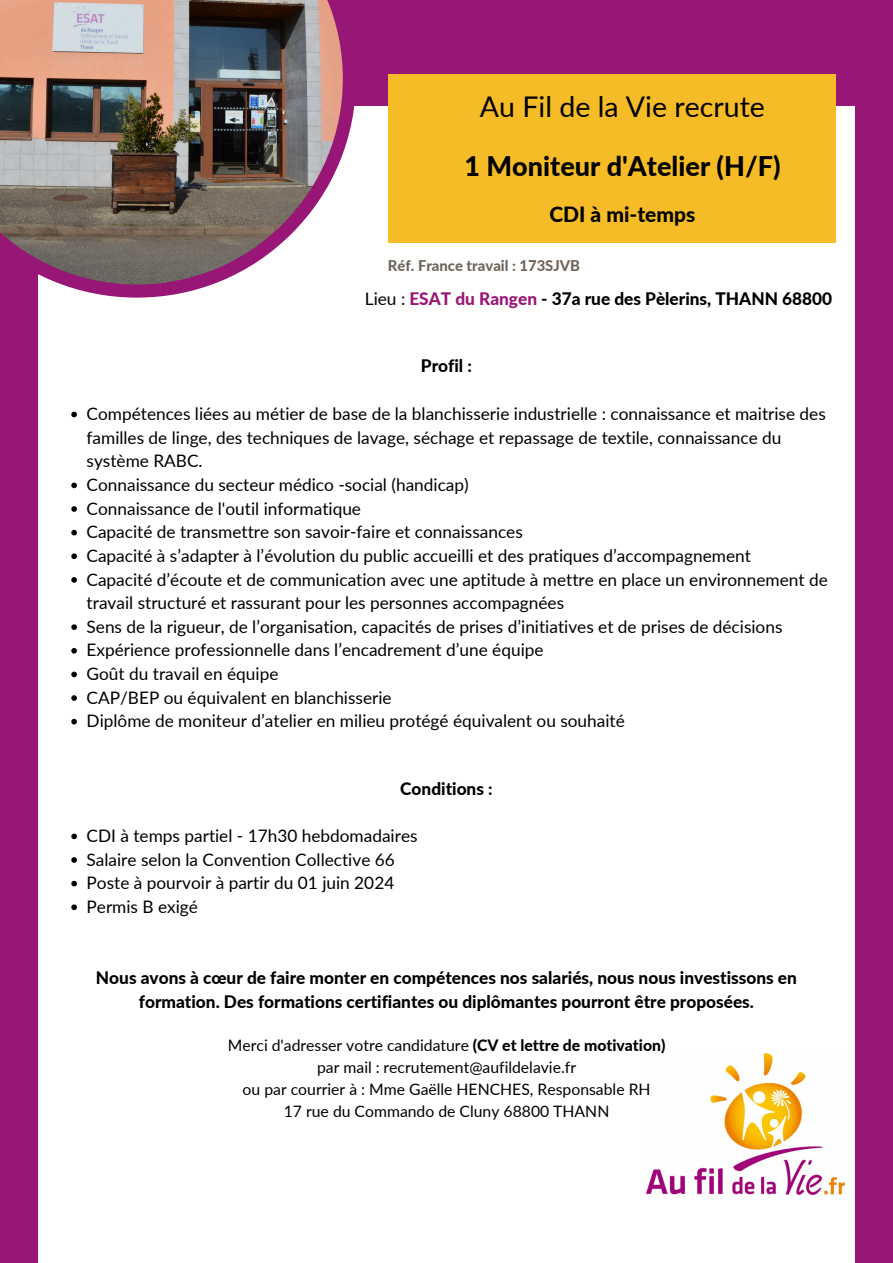
<style>
.page{position:relative;width:893px;height:1263px;background:#981675}
.page>*{position:absolute;margin:0;border:0;box-sizing:border-box;transform-origin:0 0}
.t1{font:28.5px "Lato";color:#000}
.t2{font:800 27px "Lato";color:#000}
.t3{font:800 21px "Lato";color:#000}
.t4{font:17.25px/23.6px "Lato";color:#000}
.t5{font:800 17.25px/23.6px "Lato";color:#000;text-align:center}
.t6{font:15.75px/21.9px "Lato";color:#000;text-align:center}
.t7{font:800 14.85px "Lato";color:#70655b}
.s1{font-weight:400}
.s2{color:#981675}
.s3{font-weight:800}
</style>
<div class="page">
<div style="left:38px;top:106px;width:816px;height:1157px;background:#fff"></div>
<img style="left:0;top:0;width:355px;height:298px">
<div style="left:388px;top:74px;width:447px;height:169px;background:#f6bc27"></div>
<img style="left:646px;top:1054px;width:198px;height:140px">
<svg style="left:71px;top:833px;width:6px;height:6px"></svg>
<svg style="left:71px;top:857px;width:6px;height:6px"></svg>
<svg style="left:71px;top:881px;width:6px;height:5px"></svg>
<svg style="left:71px;top:904px;width:6px;height:6px"></svg>
<svg style="left:71px;top:412px;width:6px;height:5px"></svg>
<svg style="left:71px;top:483px;width:6px;height:5px"></svg>
<svg style="left:71px;top:506px;width:6px;height:6px"></svg>
<svg style="left:71px;top:530px;width:6px;height:5px"></svg>
<svg style="left:71px;top:553px;width:6px;height:6px"></svg>
<svg style="left:71px;top:577px;width:6px;height:6px"></svg>
<svg style="left:71px;top:624px;width:6px;height:6px"></svg>
<svg style="left:71px;top:648px;width:6px;height:6px"></svg>
<svg style="left:71px;top:672px;width:6px;height:5px"></svg>
<svg style="left:71px;top:695px;width:6px;height:6px"></svg>
<svg style="left:71px;top:719px;width:6px;height:5px"></svg>
<h1 class="t1" style="left:480px;top:89px;width:286px">Au Fil de la Vie recrute</h1>
<h4 class="t2" style="left:464px;top:149px;width:318px">1 Moniteur d'Atelier (H/F)</h4>
<h3 class="t3" style="left:549px;top:201px;width:148px">CDI à mi-temps</h3>
<h5 class="t7" style="left:388px;top:257px;width:194px">Réf. France travail : 173SJVB</h5>
<p class="t5" style="left:365px;top:287px;width:469px"><span class="s1">Lieu :</span> <span class="s2">ESAT du Rangen</span> - 37a rue des Pèlerins, THANN 68800</p>
<p class="t5" style="left:421px;top:353px;width:52px">Profil :</p>
<p class="t4" style="left:87px;top:402px;width:741px">Compétences liées au métier de base de la blanchisserie industrielle : connaissance et maitrise des familles de linge, des techniques de lavage, séchage et repassage de textile, connaissance du système RABC.</p>
<p class="t4" style="left:87px;top:472px;width:384px">Connaissance du secteur médico -social (handicap)</p>
<p class="t4" style="left:87px;top:496px;width:276px">Connaissance de l'outil informatique</p>
<p class="t4" style="left:87px;top:520px;width:438px">Capacité de transmettre son savoir-faire et connaissances</p>
<h4 class="t4" style="left:87px;top:543px;width:666px">Capacité à s’adapter à l’évolution du public accueilli et des pratiques d’accompagnement</h4>
<p class="t4" style="left:87px;top:567px;width:742px">Capacité d’écoute et de communication avec une aptitude à mettre en place un environnement de travail structuré et rassurant pour les personnes accompagnées</p>
<p class="t4" style="left:87px;top:614px;width:697px">Sens de la rigueur, de l’organisation, capacités de prises d’initiatives et de prises de décisions</p>
<p class="t4" style="left:87px;top:638px;width:458px">Expérience professionnelle dans l’encadrement d’une équipe</p>
<p class="t4" style="left:87px;top:661px;width:193px">Goût du travail en équipe</p>
<h4 class="t4" style="left:87px;top:685px;width:307px">CAP/BEP ou équivalent en blanchisserie</h4>
<h5 class="t4" style="left:87px;top:709px;width:540px">Diplôme de moniteur d’atelier en milieu protégé équivalent ou souhaité</h5>
<p class="t5" style="left:400px;top:776px;width:94px">Conditions :</p>
<p class="t4" style="left:87px;top:823px;width:332px">CDI à temps partiel - 17h30 hebdomadaires</p>
<p class="t4" style="left:87px;top:847px;width:310px">Salaire selon la Convention Collective 66</p>
<p class="t4" style="left:87px;top:871px;width:309px">Poste à pourvoir à partir du 01 juin 2024</p>
<p class="t4" style="left:87px;top:894px;width:113px">Permis B exigé</p>
<p class="t5" style="left:96px;top:965px;width:702px">Nous avons à cœur de faire monter en compétences nos salariés, nous nous investissons en formation. Des formations certifiantes ou diplômantes pourront être proposées.</p>
<p class="t6" style="left:228px;top:1034px;width:439px">Merci d'adresser votre candidature <span class="s3">(CV et lettre de motivation) </span>par mail : recrutement@aufildelavie.fr<br>ou par courrier à : Mme Gaëlle HENCHES, Responsable RH<br>17 rue du Commando de Cluny 68800 THANN</p>
</div>
